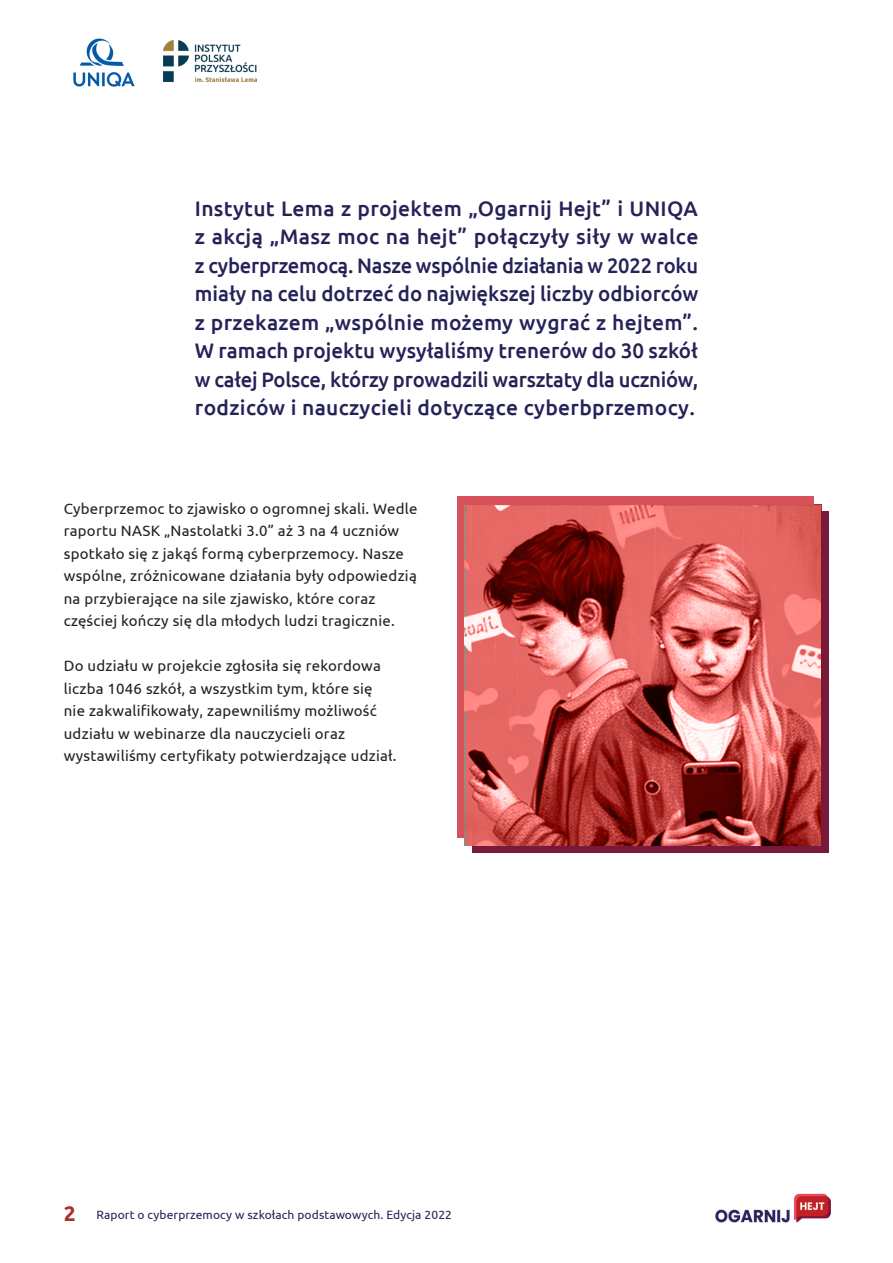
<style>
.page{position:relative;width:893px;height:1263px;background:#fff}
.page>*{position:absolute;margin:0;border:0;box-sizing:border-box;transform-origin:0 0}
.lead{font:500 21px/28.5px "Ubuntu";letter-spacing:.015em;color:#252258;text-align:justify}
.Akapit{font:15px/22.5px "Ubuntu";letter-spacing:.015em;color:#231f20}
.t1{font:12px "Ubuntu";letter-spacing:.01em;color:#252258}
.s1{font-weight:700;font-size:21px;color:#ac2f2c}
</style>
<div class="page">
<div style="left:457px;top:497px;width:357px;height:341px;background:#d65159"></div>
<div style="left:472px;top:512px;width:357px;height:341px;background:#76193c"></div>
<svg style="left:465px;top:504px;width:357px;height:341px;background:#c85a58"></svg>
<img style="left:73px;top:38px;width:62px;height:49px">
<img style="left:164px;top:41px;width:92px;height:40px">
<img style="left:716px;top:1193px;width:114px;height:29px">
<p class="lead" style="left:195px;top:193px;width:505px">Instytut Lema z projektem „Ogarnij Hejt” i UNIQA z akcją „Masz moc na hejt” połączyły siły w walce z cyberprzemocą. Nasze wspólnie działania w 2022 roku miały na celu dotrzeć do największej liczby odbiorców z przekazem „wspólnie możemy wygrać z hejtem”.<br>W ramach projektu wysyłaliśmy trenerów do 30 szkół w całej Polsce, którzy prowadzili warsztaty dla uczniów, rodziców i nauczycieli dotyczące cyberbprzemocy.</p>
<p class="Akapit" style="left:64px;top:497px;width:355px">Cyberprzemoc to zjawisko o ogromnej skali. Wedle raportu NASK „Nastolatki 3.0” aż 3 na 4 uczniów spotkało się z jakąś formą cyberprzemocy. Nasze wspólne, zróżnicowane działania były odpowiedzią na przybierające na sile zjawisko, które coraz częściej kończy się dla młodych ludzi tragicznie.</p>
<p class="Akapit" style="left:64px;top:654px;width:334px">Do udziału w projekcie zgłosiła się rekordowa liczba 1046 szkół, a wszystkim tym, które się nie zakwalifikowały, zapewniliśmy możliwość udziału w webinarze dla nauczycieli oraz wystawiliśmy certyfikaty potwierdzające udział.</p>
<p class="t1" style="left:64px;top:1208px;width:390px"><span class="s1">2</span> Raport o cyberprzemocy w szkołach podstawowych. Edycja 2022</p>
</div>
